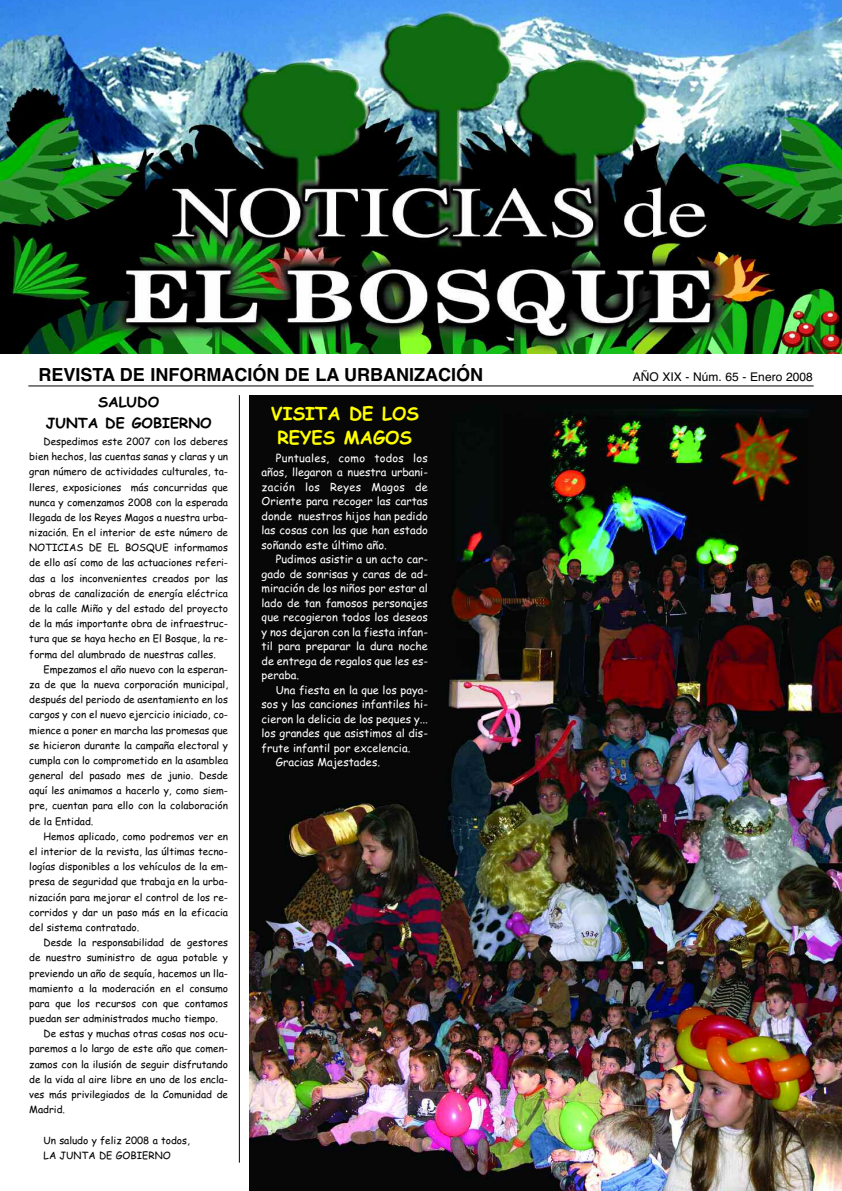
<style>
.page{position:relative;width:842px;height:1191px;background:#fff}
.page>*{position:absolute;margin:0;border:0;box-sizing:border-box;transform-origin:0 0}
.t1{font:700 18px "Helvetica";color:#000}
.t2{font:700 18px/23.6px "Comic Sans MS";color:#ff0;text-align:center}
.t3{font:700 14px/20.4px "Comic Sans MS";color:#000;text-align:center}
.t4{font:12px "Helvetica";color:#000}
.t5{font:11px/14.5px "Comic Sans MS";color:#fff;text-align:justify}
.t6{font:10px/15.2px "Comic Sans MS";color:#000;text-align:justify}
</style>
<div class="page">
<img style="left:249px;top:395px;width:593px;height:796px">
<img style="left:0;top:0;width:842px;height:354px">
<hr style="left:28px;top:385px;width:786px;height:1px;background:#000">
<hr style="left:239px;top:395px;width:1px;height:767px;background:#000">
<h1 class="t1" style="left:38px;top:364px;width:446px">REVISTA DE INFORMACIÓN DE LA URBANIZACIÓN</h1>
<p class="t4" style="left:633px;top:370px;width:181px">AÑO XIX - Núm. 65 - Enero 2008</p>
<h2 class="t3" style="left:46px;top:392px;width:167px">SALUDO<br>JUNTA DE GOBIERNO</h2>
<p class="t6" style="left:29px;top:434px;width:200px;text-indent:14px">Despedimos este 2007 con los deberes bien hechos, las cuentas sanas y claras y un gran número de actividades culturales, ta&shy;lleres, exposiciones más concurridas que nunca y comenzamos 2008 con la esperada llegada de los Reyes Magos a nuestra urba&shy;nización. En el interior de este número de NOTICIAS DE EL BOSQUE informamos de ello así como de las actuaciones referi&shy;das a los inconvenientes creados por las obras de canalización de energía eléctrica de la calle Miño y del estado del proyecto de la más importante obra de infraestruc&shy;tura que se haya hecho en El Bosque, la re&shy;forma del alumbrado de nuestras calles.</p>
<p class="t6" style="left:29px;top:661px;width:200px;text-indent:14px">Empezamos el año nuevo con la esperan&shy;za de que la nueva corporación municipal, después del periodo de asentamiento en los cargos y con el nuevo ejercicio iniciado, co&shy;mience a poner en marcha las promesas que se hicieron durante la campaña electoral y cumpla con lo comprometido en la asamblea general del pasado mes de junio. Desde aquí les animamos a hacerlo y, como siem&shy;pre, cuentan para ello con la colaboración de la Entidad.</p>
<p class="t6" style="left:29px;top:828px;width:200px;text-indent:14px">Hemos aplicado, como podremos ver en el interior de la revista, las últimas tecno&shy;logías disponibles a los vehículos de la em&shy;presa de seguridad que trabaja en la urba&shy;nización para mejorar el control de los re&shy;corridos y dar un paso más en la eficacia del sistema contratado.</p>
<p class="t6" style="left:29px;top:935px;width:200px;text-indent:14px">Desde la responsabilidad de gestores de nuestro suministro de agua potable y previendo un año de sequía, hacemos un lla&shy;mamiento a la moderación en el consumo para que los recursos con que contamos puedan ser administrados mucho tiempo.</p>
<p class="t6" style="left:29px;top:1026px;width:200px;text-indent:14px">De estas y muchas otras cosas nos ocu&shy;paremos a lo largo de este año que comen&shy;zamos con la ilusión de seguir disfrutando de la vida al aire libre en uno de los encla&shy;ves más privilegiados de la Comunidad de Madrid.</p>
<p class="t6" style="left:43px;top:1132px;width:148px">Un saludo y feliz 2008 a todos,<br>LA JUNTA DE GOBIERNO</p>
<h1 class="t2" style="left:271px;top:402px;width:150px">VISITA DE LOS<br>REYES MAGOS</h1>
<p class="t5" style="left:262px;top:451px;width:168px;text-indent:14px">Puntuales, como todos los años, llegaron a nuestra urbani&shy;zación los Reyes Magos de Oriente para recoger las cartas donde nuestros hijos han pedido las cosas con las que han estado soñando este último año.</p>
<p class="t5" style="left:262px;top:552px;width:168px;text-indent:14px">Pudimos asistir a un acto car&shy;gado de sonrisas y caras de ad&shy;miración de los niños por estar al lado de tan famosos personajes que recogieron todos los deseos y nos dejaron con la fiesta infan&shy;til para preparar la dura noche de entrega de regalos que les es&shy;peraba.</p>
<p class="t5" style="left:276px;top:682px;width:154px">Una fiesta en la que los paya-</p>
<p class="t5" style="left:262px;top:697px;width:168px">sos y las canciones infantiles hi-</p>
<p class="t5" style="left:262px;top:711px;width:168px">cieron la delicia de los peques y...</p>
<p class="t5" style="left:262px;top:726px;width:168px">los grandes que asistimos al dis-</p>
<p class="t5" style="left:262px;top:740px;width:150px">frute infantil por excelencia.</p>
<p class="t5" style="left:276px;top:755px;width:106px">Gracias Majestades.</p>
</div>
